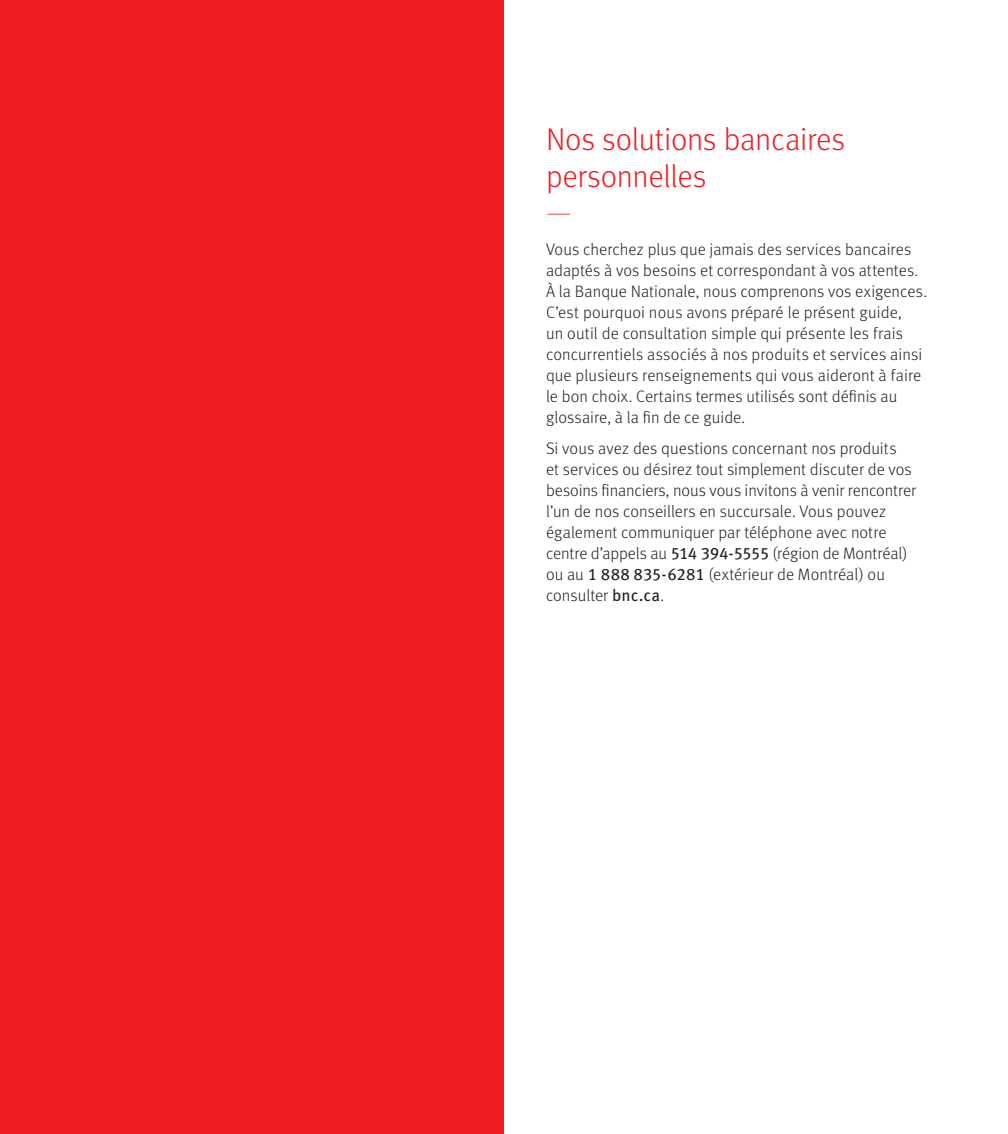
<style>
.page{position:relative;width:1008px;height:1134px;background:#fff}
.page>*{position:absolute;margin:0;border:0;box-sizing:border-box;transform-origin:0 0}
.t1{font:300 31.5px/36.8px "Meta OT";letter-spacing:-.01em;color:#ee1d23}
.t2{font:100 31.5px "Meta OT";color:#ee1d23}
.t3{font:300 16.62px/21px "Meta OT";letter-spacing:.005em;color:#231f20}
.s1{font-weight:400}
</style>
<div class="page">
<div style="left:0;top:0;width:504px;height:1134px;background:#ee1d23"></div>
<h1 class="t1" style="left:546px;top:123px;width:301px">Nos solutions bancaires personnelles</h1>
<h1 class="t2" style="left:546px;top:201px;width:27px">—</h1>
<p class="t3" style="left:546px;top:240px;width:383px">Vous cherchez plus que jamais des services bancaires adaptés à vos besoins et correspondant à vos attentes.<br>À la Banque Nationale, nous comprenons vos exigences.<br>C’est pourquoi nous avons préparé le présent guide,<br>un outil de consultation simple qui présente les frais concurrentiels associés à nos produits et services ainsi que plusieurs renseignements qui vous aideront à faire le bon choix. Certains termes utilisés sont définis au glossaire, à la fin de ce guide.</p>
<p class="t3" style="left:546px;top:439px;width:372px">Si vous avez des questions concernant nos produits<br>et services ou désirez tout simplement discuter de vos besoins financiers, nous vous invitons à venir rencontrer l’un de nos conseillers en succursale. Vous pouvez également communiquer par téléphone avec notre centre d’appels au <span class="s1">514 394-5555</span> (région de Montréal) ou au <span class="s1">1 888 835-6281</span> (extérieur de Montréal) ou consulter <span class="s1">bnc.ca</span>.</p>
</div>
